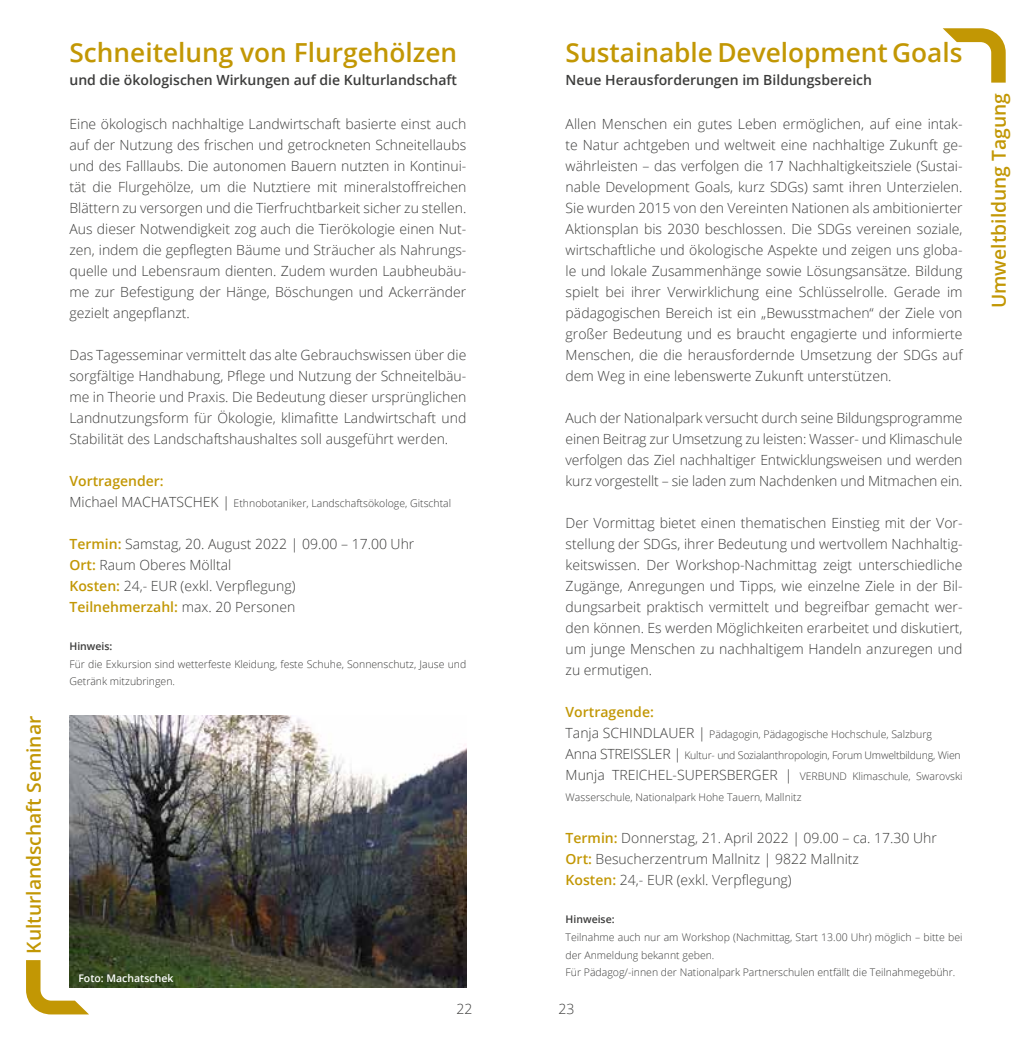
<style>
.page{position:relative;width:1032px;height:1042px;background:#fff}
.page>*{position:absolute;margin:0;border:0;box-sizing:border-box;transform-origin:0 0}
.t1{font:600 26.25px "Open Sans";color:#c29704}
.t2{font:600 19.25px "Open Sans";color:#c29704}
.t3{font:300 14px/21px "Open Sans";color:#3c3c3b;text-align:justify}
.t4{font:600 14px "Open Sans";color:#3c3c3b}
.t5{font:600 14px "Open Sans";color:#c29704}
.t6{font:300 10.5px/17.5px "Open Sans";color:#3c3c3b}
.t7{font:600 10.5px "Open Sans";color:#3c3c3b}
.t8{font:600 10.5px "Open Sans";color:#fff}
.s1{font-size:14px}
.s2{font-weight:600;color:#c29704}
</style>
<div class="page">
<img style="left:70px;top:715px;width:396px;height:272px">
<svg style="left:26px;top:960px;width:63px;height:54px"></svg>
<svg style="left:943px;top:28px;width:63px;height:55px"></svg>
<h2 class="t2" style="left:21px;top:953px;width:239px;rotate:-90deg">Kulturlandschaft Seminar</h2>
<h1 class="t1" style="left:69px;top:35px;width:389px">Schneitelung von Flurgehölzen</h1>
<p class="t4" style="left:69px;top:70px;width:389px">und die ökologischen Wirkungen auf die Kulturlandschaft</p>
<p class="t3" style="left:69px;top:113px;width:398px">Eine ökologisch nachhaltige Landwirtschaft basierte einst auch auf der Nutzung des frischen und getrockneten Schneitellaubs und des Falllaubs. Die autonomen Bauern nutzten in Kontinui&shy;tät die Flurgehölze, um die Nutztiere mit mineralstoffreichen Blättern zu versorgen und die Tierfruchtbarkeit sicher zu stellen.<br>Aus dieser Notwendigkeit zog auch die Tierökologie einen Nut&shy;zen, indem die gepflegten Bäume und Sträucher als Nahrungs&shy;quelle und Lebensraum dienten. Zudem wurden Laubheubäu&shy;me zur Befestigung der Hänge, Böschungen und Ackerränder gezielt angepflanzt.</p>
<p class="t3" style="left:69px;top:344px;width:398px">Das Tagesseminar vermittelt das alte Gebrauchswissen über die sorgfältige Handhabung, Pflege und Nutzung der Schneitelbäu&shy;me in Theorie und Praxis. Die Bedeutung dieser ursprünglichen Landnutzungsform für Ökologie, klimafitte Landwirtschaft und Stabilität des Landschaftshaushaltes soll ausgeführt werden.</p>
<p class="t5" style="left:69px;top:471px;width:96px">Vortragender:</p>
<p class="t6" style="left:69px;top:494px;width:383px"><span class="s1">Michael MACHATSCHEK |</span> Ethnobotaniker, Landschaftsökologe, Gitschtal</p>
<p class="t3" style="left:69px;top:533px;width:346px;text-align:left"><span class="s2">Termin:</span> Samstag, 20. August 2022 | 09.00 – 17.00 Uhr <span class="s2">Ort:</span> Raum Oberes Mölltal<br><span class="s2">Kosten:</span> 24,- EUR (exkl. Verpflegung)<br><span class="s2">Teilnehmerzahl:</span> max. 20 Personen</p>
<p class="t7" style="left:69px;top:639px;width:45px">Hinweis:</p>
<p class="t6" style="left:69px;top:655px;width:398px">Für die Exkursion sind wetterfeste Kleidung, feste Schuhe, Sonnenschutz, Jause und<br>Getränk mitzubringen.</p>
<p class="t8" style="left:78px;top:971px;width:97px">Foto: Machatschek</p>
<h1 class="t1" style="left:566px;top:35px;width:398px">Sustainable Development Goals</h1>
<p class="t4" style="left:566px;top:70px;width:308px">Neue Herausforderungen im Bildungsbereich</p>
<p class="t3" style="left:566px;top:113px;width:398px">Allen Menschen ein gutes Leben ermöglichen, auf eine intak&shy;te Natur achtgeben und weltweit eine nachhaltige Zukunft ge&shy;währleisten – das verfolgen die 17 Nachhaltigkeitsziele (Sustai&shy;nable Development Goals, kurz SDGs) samt ihren Unterzielen.<br>Sie wurden 2015 von den Vereinten Nationen als ambitionierter Aktionsplan bis 2030 beschlossen. Die SDGs vereinen soziale, wirtschaftliche und ökologische Aspekte und zeigen uns globa&shy;le und lokale Zusammenhänge sowie Lösungsansätze. Bildung spielt bei ihrer Verwirklichung eine Schlüsselrolle. Gerade im pädagogischen Bereich ist ein „Bewusstmachen“ der Ziele von großer Bedeutung und es braucht engagierte und informierte Menschen, die die herausfordernde Umsetzung der SDGs auf dem Weg in eine lebenswerte Zukunft unterstützen.</p>
<p class="t3" style="left:566px;top:407px;width:398px">Auch der Nationalpark versucht durch seine Bildungsprogramme einen Beitrag zur Umsetzung zu leisten: Wasser- und Klimaschule verfolgen das Ziel nachhaltiger Entwicklungsweisen und werden kurz vorgestellt – sie laden zum Nachdenken und Mitmachen ein.</p>
<p class="t3" style="left:566px;top:512px;width:398px">Der Vormittag bietet einen thematischen Einstieg mit der Vor&shy;stellung der SDGs, ihrer Bedeutung und wertvollem Nachhaltig&shy;keitswissen. Der Workshop-Nachmittag zeigt unterschiedliche Zugänge, Anregungen und Tipps, wie einzelne Ziele in der Bil&shy;dungsarbeit praktisch vermittelt und begreifbar gemacht wer&shy;den können. Es werden Möglichkeiten erarbeitet und diskutiert, um junge Menschen zu nachhaltigem Handeln anzuregen und zu ermutigen.</p>
<p class="t5" style="left:566px;top:702px;width:90px">Vortragende:</p>
<p class="t6" style="left:566px;top:723px;width:398px;line-height:21px"><span class="s1">Tanja SCHINDLAUER |</span> Pädagogin, Pädagogische Hochschule, Salzburg <span class="s1">Anna STREISSLER |</span> Kultur- und Sozialanthropologin, Forum Umweltbildung, Wien <span class="s1">Munja TREICHEL-SUPERSBERGER |</span> VERBUND Klimaschule, Swarovski Wasserschule, Nationalpark Hohe Tauern, Mallnitz</p>
<p class="t3" style="left:566px;top:827px;width:373px;text-align:left"><span class="s2">Termin:</span> Donnerstag, 21. April 2022 | 09.00 – ca. 17.30 Uhr<br><span class="s2">Ort:</span> Besucherzentrum Mallnitz | 9822 Mallnitz<br><span class="s2">Kosten:</span> 24,- EUR (exkl. Verpflegung)</p>
<p class="t7" style="left:566px;top:912px;width:51px">Hinweise:</p>
<p class="t6" style="left:566px;top:928px;width:398px">Teilnahme auch nur am Workshop (Nachmittag, Start 13.00 Uhr) möglich – bitte bei der Anmeldung bekannt geben.<br>Für Pädagog/-innen der Nationalpark Partnerschulen entfällt die Teilnahmegebühr.</p>
<p class="t3" style="left:457px;top:998px;width:17px">22</p>
<p class="t3" style="left:559px;top:998px;width:17px">23</p>
<h2 class="t2" style="left:985px;top:308px;width:217px;rotate:-90deg">Umweltbildung Tagung</h2>
</div>
